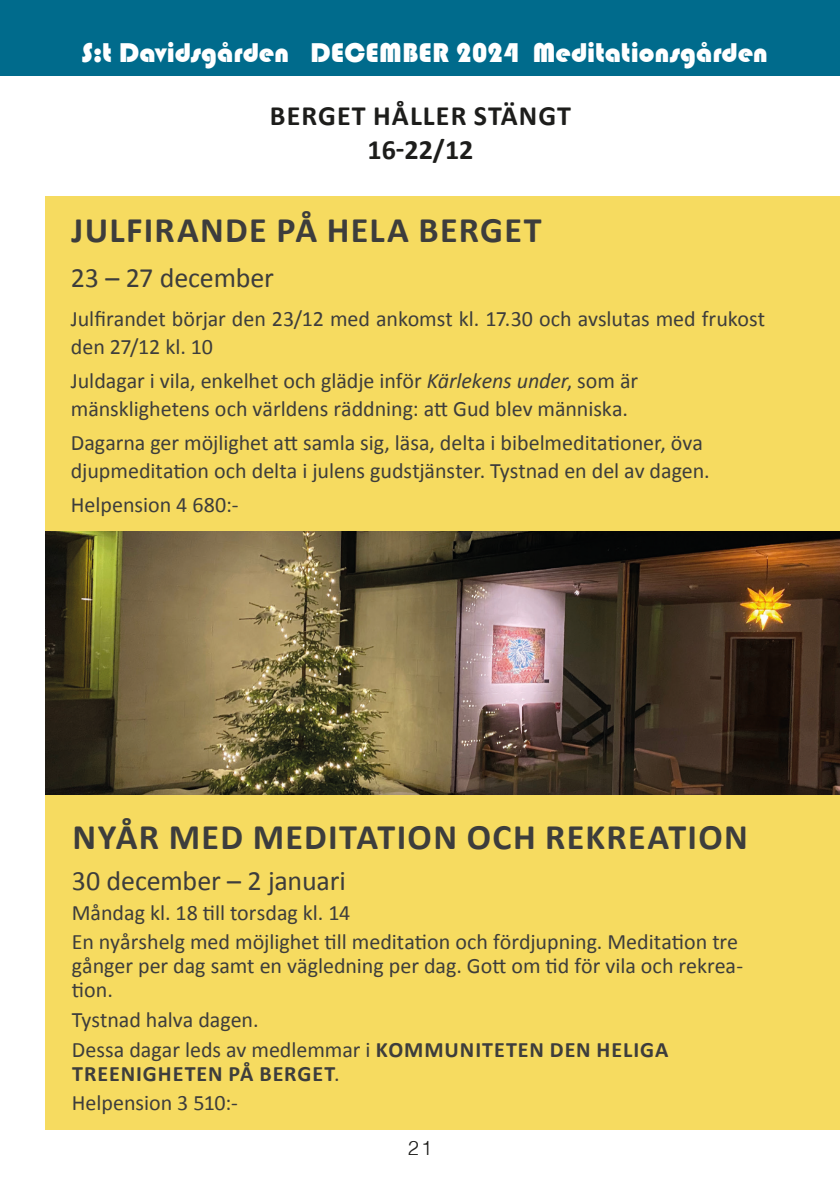
<style>
.page{position:relative;width:840px;height:1191px;background:#fff}
.page>*{position:absolute;margin:0;border:0;box-sizing:border-box;transform-origin:0 0}
.Program_normal_S_t_David{font:700 36px "Calibri";letter-spacing:.035em;color:#3d3d3c}
.Program_normal_S_t_David-2{font:28px "Bauhaus 93";color:#fff}
.Program_normal_S_t_David-3{font:28px "Calibri";letter-spacing:-.01em;color:#3d3d3c}
.t1{font:700 28px "Calibri";letter-spacing:.04em;color:#1d1d1b}
.Program_normal_S_t_David-4{font:22px/28px "Calibri";color:#3d3d3c}
.t2{font:700 22px/24px "Calibri";letter-spacing:.04em;color:#3d3d3c}
.hedens_rubrik_2{font:300 20px "Helvetica";color:#1d1d1b}
.s1{font-style:italic}
.s2{font-weight:400}
</style>
<div class="page">
<img style="left:46px;top:530px;width:793px;height:265px">
<div style="left:0;top:0;width:839px;height:76px;background:#006b8c"></div>
<div style="left:46px;top:795px;width:793px;height:335px;background:#f6db60"></div>
<div style="left:46px;top:196px;width:793px;height:334px;background:#f6db60"></div>
<p class="Program_normal_S_t_David-2" style="left:81px;top:37px;width:688px">S:t Davidsgården DECEMBER 2024 Meditationsgården</p>
<p class="t1" style="left:270px;top:99px;width:302px">BERGET HÅLLER STÄNGT</p>
<p class="t1" style="left:367px;top:132px;width:107px">16-22/12</p>
<p class="Program_normal_S_t_David" style="left:72px;top:208px;width:471px">JULFIRANDE PÅ HELA BERGET</p>
<p class="Program_normal_S_t_David-3" style="left:71px;top:260px;width:204px">23 – 27 december</p>
<p class="Program_normal_S_t_David-4" style="left:71px;top:304px;width:695px">Julfirandet börjar den 23/12 med ankomst kl. 17.30 och avslutas med frukost den 27/12 kl. 10</p>
<p class="Program_normal_S_t_David-4" style="left:71px;top:366px;width:568px">Juldagar i vila, enkelhet och glädje inför <span class="s1">Kärlekens under</span>, som är mänsklighetens och världens räddning: att Gud blev människa.</p>
<p class="Program_normal_S_t_David-4" style="left:71px;top:427px;width:640px">Dagarna ger möjlighet att samla sig, läsa, delta i bibelmeditationer, öva djupmeditation och delta i julens gudstjänster. Tystnad en del av dagen.</p>
<p class="Program_normal_S_t_David-4" style="left:71px;top:489px;width:169px">Helpension 4 680:-</p>
<p class="Program_normal_S_t_David" style="left:73px;top:814px;width:676px">NYÅR MED MEDITATION OCH REKREATION</p>
<p class="Program_normal_S_t_David-3" style="left:72px;top:863px;width:275px">30 december – 2 januari</p>
<p class="Program_normal_S_t_David-4" style="left:72px;top:897px;width:280px">Måndag kl. 18 till torsdag kl. 14</p>
<p class="Program_normal_S_t_David-4" style="left:72px;top:929px;width:672px;line-height:24px">En nyårshelg med möjlighet till meditation och fördjupning. Meditation tre gånger per dag samt en vägledning per dag. Gott om tid för vila och rekrea&shy;tion.</p>
<p class="Program_normal_S_t_David-4" style="left:72px;top:1004px;width:188px">Tystnad halva dagen.</p>
<p class="t2" style="left:72px;top:1036px;width:597px"><span class="s2">Dessa dagar leds av medlemmar i</span> KOMMUNITETEN DEN HELIGA<br>TREENIGHETEN PÅ BERGET<span class="s2">.</span></p>
<p class="Program_normal_S_t_David-4" style="left:72px;top:1088px;width:167px">Helpension 3 510:-</p>
<p class="hedens_rubrik_2" style="left:407px;top:1130px;width:26px">21</p>
</div>
